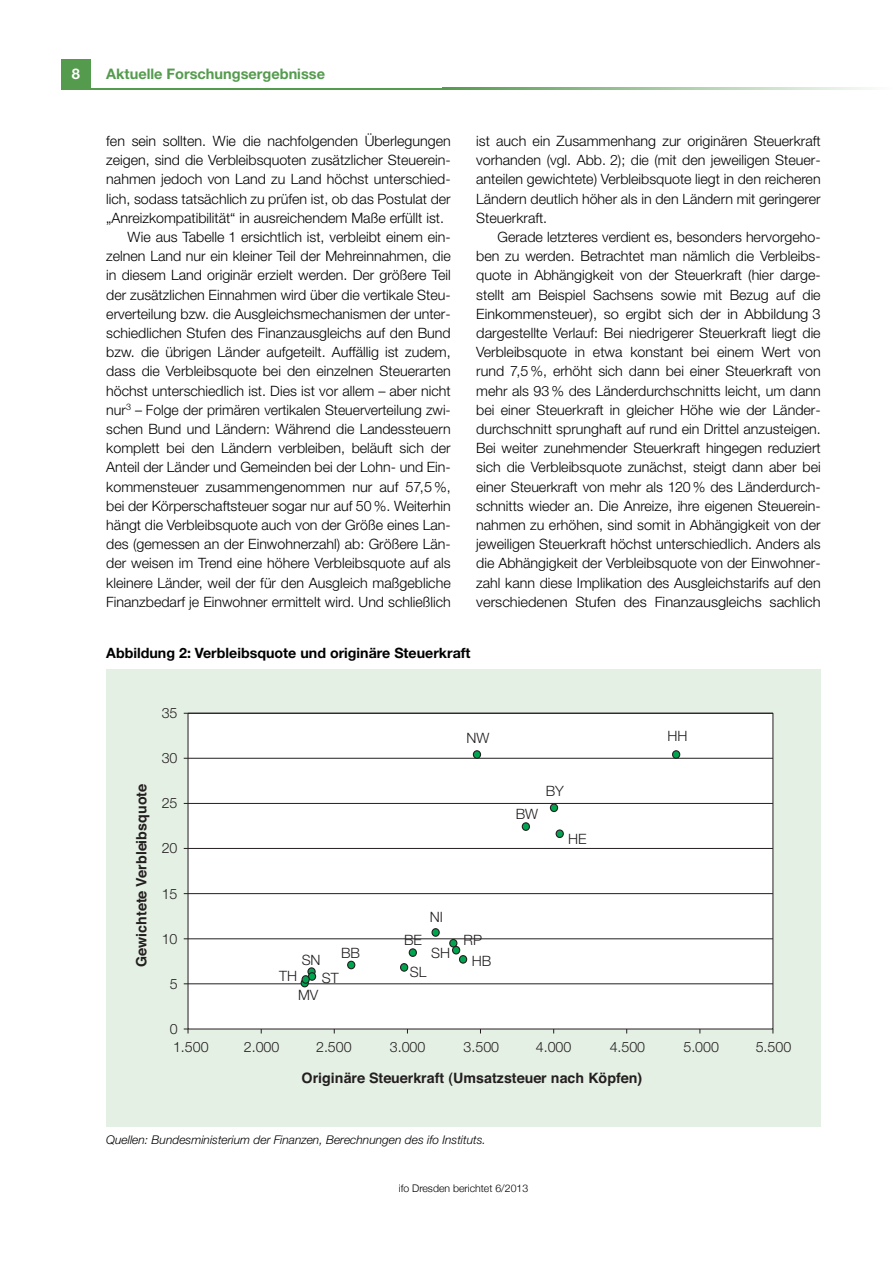
<style>
.page{position:relative;width:893px;height:1263px;background:#fff}
.page>*{position:absolute;margin:0;border:0;box-sizing:border-box;transform-origin:0 0}
.t1{font:700 14.7px "Helvetica Neue";color:#fff}
.t2{font:700 14.55px "Helvetica Neue";color:#549b4d}
.t3{font:300 14.25px/19.2px "Helvetica Neue";color:#000;text-align:justify}
.t4{font:300 14.25px "Helvetica Neue";color:#231f20}
.t5{font:700 14.25px "Helvetica";color:#231f20}
.t6{font:700 14.25px "Helvetica Neue";color:#000}
.t7{font:italic 300 12px "Helvetica Neue";color:#000}
.t8{font:300 10.5px "Helvetica Neue";color:#000}
</style>
<div class="page">
<div style="left:61px;top:60px;width:30px;height:29px;background:#549b4d"></div>
<hr style="left:61px;top:88px;width:382px;height:1px;background:#549b4d">
<svg style="left:443px;top:88px;width:427px;height:1px"></svg>
<div style="left:106px;top:669px;width:715px;height:458px;background:#e5f0e4"></div>
<div style="left:188px;top:713px;width:585px;height:316px;background:#fff"></div>
<hr style="left:188px;top:983px;width:585px;height:1px;background:#231f20">
<hr style="left:188px;top:938px;width:585px;height:1px;background:#231f20">
<hr style="left:188px;top:893px;width:585px;height:1px;background:#231f20">
<hr style="left:188px;top:848px;width:585px;height:1px;background:#231f20">
<hr style="left:188px;top:803px;width:585px;height:1px;background:#231f20">
<hr style="left:188px;top:758px;width:585px;height:1px;background:#231f20">
<hr style="left:188px;top:713px;width:585px;height:1px;background:#231f20">
<div style="left:522px;top:823px;width:7px;height:7px;background:#00a54f;border-radius:50%"></div>
<div style="left:522px;top:822px;width:8px;height:9px;border:1px solid #231f20;border-radius:50%"></div>
<div style="left:550px;top:804px;width:8px;height:7px;background:#00a54f;border-radius:50%"></div>
<div style="left:550px;top:803px;width:8px;height:9px;border:1px solid #231f20;border-radius:50%"></div>
<div style="left:409px;top:949px;width:7px;height:7px;background:#00a54f;border-radius:50%"></div>
<div style="left:409px;top:948px;width:8px;height:9px;border:1px solid #231f20;border-radius:50%"></div>
<div style="left:348px;top:961px;width:7px;height:8px;background:#00a54f;border-radius:50%"></div>
<div style="left:347px;top:961px;width:8px;height:8px;border:1px solid #231f20;border-radius:50%"></div>
<div style="left:459px;top:956px;width:8px;height:7px;background:#00a54f;border-radius:50%"></div>
<div style="left:459px;top:955px;width:8px;height:9px;border:1px solid #231f20;border-radius:50%"></div>
<div style="left:673px;top:751px;width:7px;height:7px;background:#00a54f;border-radius:50%"></div>
<div style="left:672px;top:750px;width:8px;height:9px;border:1px solid #231f20;border-radius:50%"></div>
<div style="left:556px;top:830px;width:7px;height:7px;background:#00a54f;border-radius:50%"></div>
<div style="left:556px;top:829px;width:8px;height:9px;border:1px solid #231f20;border-radius:50%"></div>
<div style="left:301px;top:979px;width:8px;height:8px;border:1px solid #231f20;border-radius:50%"></div>
<svg style="left:432px;top:929px;width:7px;height:7px"></svg>
<div style="left:431px;top:928px;width:9px;height:9px;border:1px solid #231f20;border-radius:50%"></div>
<div style="left:473px;top:751px;width:7px;height:7px;background:#00a54f;border-radius:50%"></div>
<div style="left:473px;top:750px;width:8px;height:9px;border:1px solid #231f20;border-radius:50%"></div>
<div style="left:450px;top:939px;width:7px;height:8px;background:#00a54f;border-radius:50%"></div>
<div style="left:449px;top:939px;width:8px;height:8px;border:1px solid #231f20;border-radius:50%"></div>
<div style="left:401px;top:964px;width:7px;height:7px;background:#00a54f;border-radius:50%"></div>
<div style="left:400px;top:963px;width:8px;height:9px;border:1px solid #231f20;border-radius:50%"></div>
<div style="left:308px;top:968px;width:7px;height:7px;background:#00a54f;border-radius:50%"></div>
<div style="left:307px;top:967px;width:9px;height:9px;border:1px solid #231f20;border-radius:50%"></div>
<div style="left:308px;top:973px;width:8px;height:7px;background:#00a54f;border-radius:50%"></div>
<div style="left:308px;top:972px;width:8px;height:9px;border:1px solid #231f20;border-radius:50%"></div>
<div style="left:453px;top:946px;width:7px;height:8px;background:#00a54f;border-radius:50%"></div>
<div style="left:452px;top:946px;width:8px;height:8px;border:1px solid #231f20;border-radius:50%"></div>
<div style="left:302px;top:976px;width:7px;height:7px;background:#00a54f;border-radius:50%"></div>
<div style="left:302px;top:975px;width:8px;height:9px;border:1px solid #231f20;border-radius:50%"></div>
<svg style="left:403px;top:938px;width:21px;height:2px"></svg>
<svg style="left:461px;top:938px;width:22px;height:2px"></svg>
<p class="t1" style="left:72px;top:68px;width:10px">8</p>
<p class="t2" style="left:106px;top:68px;width:220px">Aktuelle Forschungsergebnisse</p>
<p class="t3" style="left:106px;top:133px;width:346px">fen sein sollten. Wie die nachfolgenden Überlegungen</p>
<p class="t3" style="left:106px;top:152px;width:346px">zeigen, sind die Verbleibsquoten zusätzlicher Steuerein-</p>
<p class="t3" style="left:106px;top:171px;width:346px">nahmen jedoch von Land zu Land höchst unterschied-</p>
<p class="t3" style="left:106px;top:190px;width:346px">lich, sodass tatsächlich zu prüfen ist, ob das Postulat der</p>
<p class="t3" style="left:106px;top:209px;width:339px">„Anreizkompatibilität“ in ausreichendem Maße erfüllt ist.</p>
<p class="t3" style="left:128px;top:229px;width:325px">Wie aus Tabelle 1 ersichtlich ist, verbleibt einem ein-</p>
<p class="t3" style="left:106px;top:248px;width:346px">zelnen Land nur ein kleiner Teil der Mehreinnahmen, die</p>
<p class="t3" style="left:106px;top:267px;width:346px">in diesem Land originär erzielt werden. Der größere Teil</p>
<p class="t3" style="left:106px;top:286px;width:346px">der zusätzlichen Einnahmen wird über die vertikale Steu-</p>
<p class="t3" style="left:106px;top:305px;width:346px">erverteilung bzw. die Ausgleichsmechanismen der unter-</p>
<p class="t3" style="left:106px;top:325px;width:346px">schiedlichen Stufen des Finanzausgleichs auf den Bund</p>
<p class="t3" style="left:106px;top:344px;width:346px">bzw. die übrigen Länder aufgeteilt. Auffällig ist zudem,</p>
<p class="t3" style="left:106px;top:363px;width:346px">dass die Verbleibsquote bei den einzelnen Steuerarten</p>
<p class="t3" style="left:106px;top:382px;width:346px">höchst unterschiedlich ist. Dies ist vor allem – aber nicht</p>
<p class="t3" style="left:106px;top:401px;width:346px">nur<sup>3</sup> – Folge der primären vertikalen Steuerverteilung zwi-</p>
<p class="t3" style="left:106px;top:421px;width:346px">schen Bund und Ländern: Während die Landessteuern</p>
<p class="t3" style="left:106px;top:440px;width:346px">komplett bei den Ländern verbleiben, beläuft sich der</p>
<p class="t3" style="left:106px;top:459px;width:346px">Anteil der Länder und Gemeinden bei der Lohn- und Ein-</p>
<p class="t3" style="left:106px;top:478px;width:346px">kommensteuer zusammengenommen nur auf 57,5%,</p>
<p class="t3" style="left:106px;top:497px;width:346px">bei der Körperschaftsteuer sogar nur auf 50%. Weiterhin</p>
<p class="t3" style="left:106px;top:517px;width:346px">hängt die Verbleibsquote auch von der Größe eines Lan-</p>
<p class="t3" style="left:106px;top:536px;width:346px">des (gemessen an der Einwohnerzahl) ab: Größere Län-</p>
<p class="t3" style="left:106px;top:555px;width:346px">der weisen im Trend eine höhere Verbleibsquote auf als</p>
<p class="t3" style="left:106px;top:574px;width:346px">kleinere Länder, weil der für den Ausgleich maßgebliche</p>
<p class="t3" style="left:106px;top:593px;width:346px">Finanzbedarf je Einwohner ermittelt wird. Und schließlich</p>
<p class="t3" style="left:476px;top:133px;width:346px">ist auch ein Zusammenhang zur originären Steuerkraft vorhanden (vgl. Abb. 2); die (mit den jeweiligen Steuer&shy;anteilen gewichtete) Verbleibsquote liegt in den reicheren Ländern deutlich höher als in den Ländern mit geringerer Steuerkraft.</p>
<p class="t3" style="left:476px;top:229px;width:346px;text-indent:21px">Gerade letzteres verdient es, besonders hervorgeho&shy;ben zu werden. Betrachtet man nämlich die Verbleibs&shy;quote in Abhängigkeit von der Steuerkraft (hier darge&shy;stellt am Beispiel Sachsens sowie mit Bezug auf die Einkommensteuer), so ergibt sich der in Abbildung 3 dargestellte Verlauf: Bei niedrigerer Steuerkraft liegt die Verbleibsquote in etwa konstant bei einem Wert von rund 7,5%, erhöht sich dann bei einer Steuerkraft von mehr als 93% des Länderdurchschnitts leicht, um dann bei einer Steuerkraft in gleicher Höhe wie der Länder&shy;durchschnitt sprunghaft auf rund ein Drittel anzusteigen.<br>Bei weiter zunehmender Steuerkraft hingegen reduziert sich die Verbleibsquote zunächst, steigt dann aber bei einer Steuerkraft von mehr als 120% des Länderdurch&shy;schnitts wieder an. Die Anreize, ihre eigenen Steuerein&shy;nahmen zu erhöhen, sind somit in Abhängigkeit von der jeweiligen Steuerkraft höchst unterschiedlich. Anders als die Abhängigkeit der Verbleibsquote von der Einwohner&shy;zahl kann diese Implikation des Ausgleichstarifs auf den verschiedenen Stufen des Finanzausgleichs sachlich</p>
<p class="t6" style="left:106px;top:647px;width:366px">Abbildung 2: Verbleibsquote und originäre Steuerkraft</p>
<p class="t5" style="left:130px;top:967px;width:185px;rotate:-90deg">Gewichtete Verbleibsquote</p>
<p class="t4" style="left:162px;top:704px;width:17px">35</p>
<p class="t4" style="left:162px;top:749px;width:17px">30</p>
<p class="t4" style="left:162px;top:794px;width:17px">25</p>
<p class="t4" style="left:162px;top:840px;width:17px">20</p>
<p class="t4" style="left:162px;top:885px;width:17px">15</p>
<p class="t4" style="left:162px;top:930px;width:17px">10</p>
<p class="t4" style="left:170px;top:975px;width:9px">5</p>
<p class="t4" style="left:170px;top:1020px;width:9px">0</p>
<p class="t4" style="left:466px;top:729px;width:24px">NW</p>
<p class="t4" style="left:667px;top:727px;width:22px">HH</p>
<p class="t4" style="left:546px;top:782px;width:20px">BY</p>
<p class="t4" style="left:516px;top:805px;width:24px">BW</p>
<p class="t4" style="left:568px;top:830px;width:20px">HE</p>
<p class="t4" style="left:430px;top:908px;width:15px">NI</p>
<p class="t4" style="left:404px;top:931px;width:19px">BE</p>
<p class="t4" style="left:464px;top:931px;width:20px">RP</p>
<p class="t4" style="left:302px;top:951px;width:20px">SN</p>
<p class="t4" style="left:341px;top:944px;width:20px">BB</p>
<p class="t4" style="left:279px;top:967px;width:20px">TH</p>
<p class="t4" style="left:322px;top:969px;width:18px">ST</p>
<p class="t4" style="left:431px;top:944px;width:20px">SH</p>
<p class="t4" style="left:410px;top:964px;width:18px">SL</p>
<p class="t4" style="left:472px;top:952px;width:21px">HB</p>
<p class="t4" style="left:298px;top:986px;width:22px">MV</p>
<p class="t4" style="left:173px;top:1038px;width:37px">1.500</p>
<p class="t4" style="left:244px;top:1038px;width:37px">2.000</p>
<p class="t4" style="left:316px;top:1038px;width:37px">2.500</p>
<p class="t4" style="left:390px;top:1038px;width:37px">3.000</p>
<p class="t4" style="left:464px;top:1038px;width:37px">3.500</p>
<p class="t4" style="left:536px;top:1038px;width:37px">4.000</p>
<p class="t4" style="left:610px;top:1038px;width:37px">4.500</p>
<p class="t4" style="left:683px;top:1038px;width:37px">5.000</p>
<p class="t4" style="left:756px;top:1038px;width:37px">5.500</p>
<p class="t5" style="left:302px;top:1066px;width:342px">Originäre Steuerkraft (Umsatzsteuer nach Köpfen)</p>
<p class="t7" style="left:106px;top:1136px;width:381px">Quellen: Bundesministerium der Finanzen, Berechnungen des ifo Instituts.</p>
<p class="t8" style="left:399px;top:1182px;width:131px">ifo Dresden berichtet 6/2013</p>
</div>
